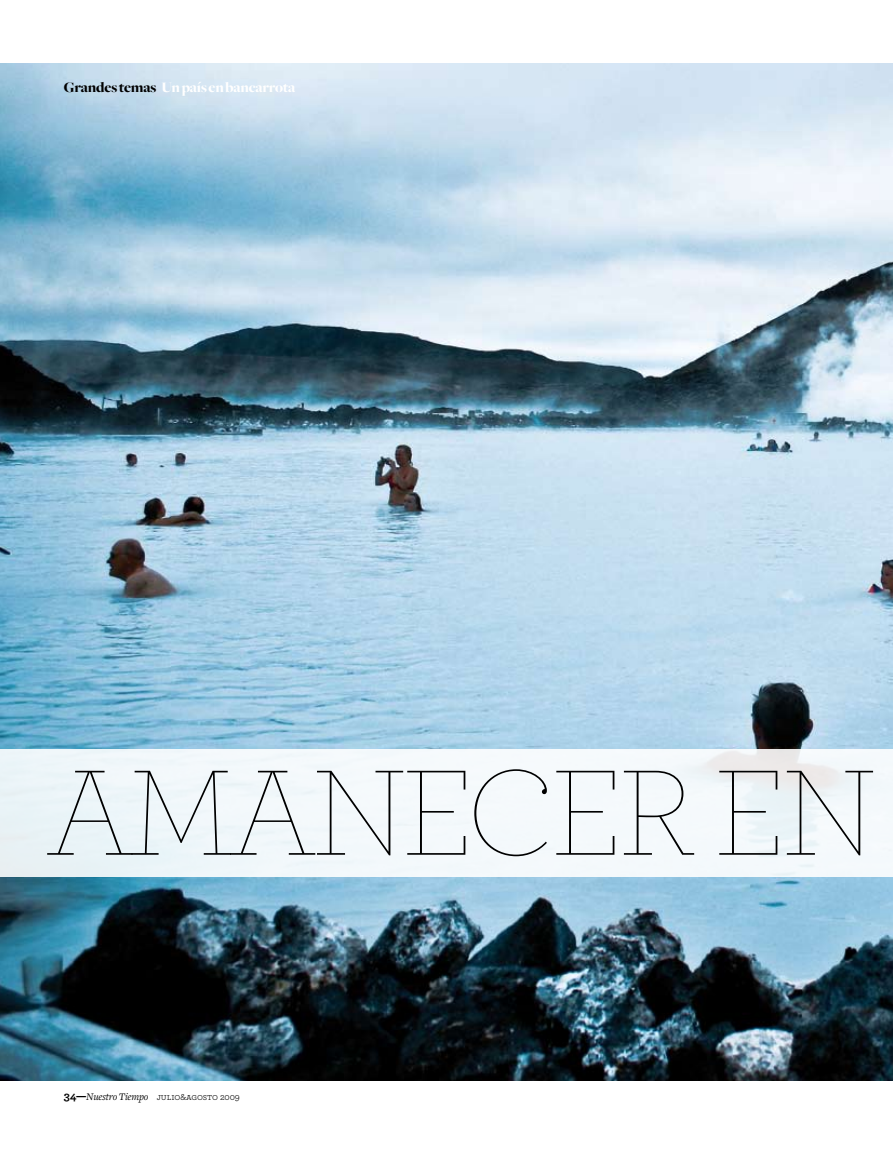
<style>
.page{position:relative;width:893px;height:1149px;background:#fff}
.page>*{position:absolute;margin:0;border:0;box-sizing:border-box;transform-origin:0 0}
.t1{font:100 127.5px "Archer";letter-spacing:-.03em;color:#000}
.t2{font:900 15px "Freight Big";letter-spacing:-.01em;color:#fff}
.t3{font:italic 10.5px "Freight Text";letter-spacing:-.01em;color:#000}
.s1{color:#000}
.s2{font-family:"Archer";font-weight:700;font-style:normal;font-size:12px}
.s3{font-family:"Archer Book SC";font-style:normal;font-size:9.75px}
.s4{font-family:"Archer";font-style:normal;font-size:9.75px}
</style>
<div class="page">
<img style="left:0;top:64px;width:893px;height:1016px">
<div style="left:0;top:748px;width:893px;height:128px;background:#f3f9fb"></div>
<h2 class="t2" style="left:64px;top:79px;width:233px"><span class="s1">Grandes temas</span> Un país en bancarrota</h2>
<h1 class="t1" style="left:46px;top:732px;width:823px">AMANECER EN</h1>
<p class="t3" style="left:64px;top:1090px;width:178px"><span class="s2">34—</span>Nuestro Tiempo <span class="s3">julio&amp;agosto</span> <span class="s4">2009</span></p>
</div>
